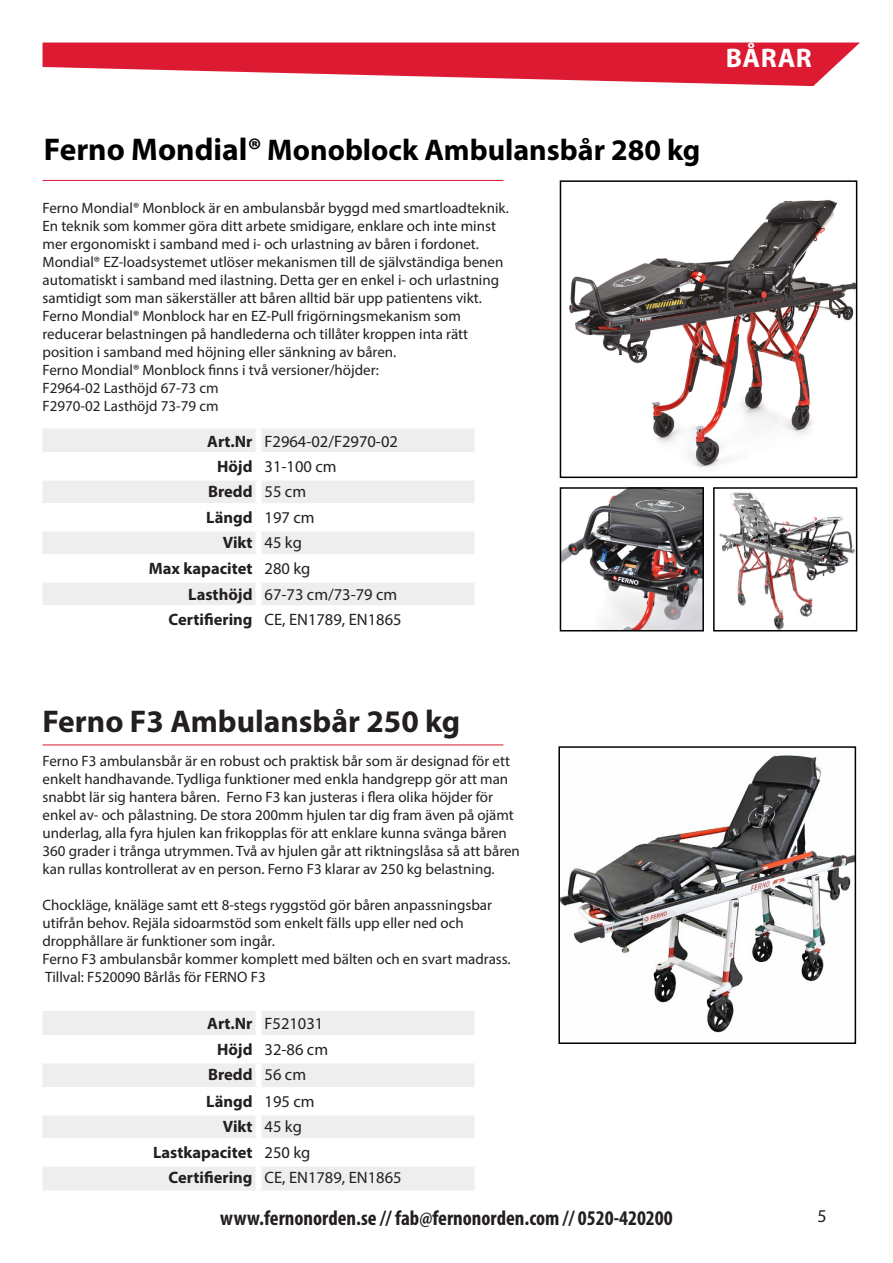
<style>
.page{position:relative;width:893px;height:1263px;background:#fff}
.page>*{position:absolute;margin:0;border:0;box-sizing:border-box;transform-origin:0 0}
.t1{font:700 31.5px "Myriad Pro";color:#231f20}
.t2{font:700 30px "Myriad Pro";color:#000}
.t3{font:700 27px "Myriad Pro";letter-spacing:.02em;color:#fff}
.t4{font:700 condensed 21px "Myriad Pro";color:#231f20}
.t5{font:18px "Myriad Pro";color:#231f20}
.t6{font:16.5px "Myriad Pro";color:#231f20}
.t7{font:700 16.5px "Myriad Pro";color:#231f20}
.t8{font:15px/18px "Myriad Pro";color:#231f20}
.s1{font-size:31.5px}
</style>
<div class="page">
<svg style="left:43px;top:43px;width:817px;height:43px"></svg>
<hr style="left:43px;top:180px;width:460px;height:1px;background:#dc1a32">
<img style="left:569px;top:200px;width:285px;height:268px">
<div style="left:560px;top:180px;width:297px;height:298px;border:2px solid #000"></div>
<img style="left:563px;top:490px;width:138px;height:138px">
<div style="left:560px;top:487px;width:144px;height:144px;border:2px solid #000"></div>
<img style="left:719px;top:492px;width:135px;height:136px">
<div style="left:713px;top:487px;width:144px;height:144px;border:2px solid #000"></div>
<hr style="left:43px;top:744px;width:460px;height:1px;background:#dc1a32">
<img style="left:561px;top:755px;width:292px;height:278px">
<div style="left:558px;top:746px;width:298px;height:298px;border:2px solid #000"></div>
<svg style="left:43px;top:428px;width:431px;height:177px;fill:#eeeeef"></svg>
<div style="left:256px;top:428px;width:6px;height:24px;background:#fff"></div>
<div style="left:256px;top:455px;width:6px;height:23px;background:#fff"></div>
<div style="left:256px;top:481px;width:6px;height:22px;background:#fff"></div>
<div style="left:256px;top:506px;width:6px;height:23px;background:#fff"></div>
<div style="left:256px;top:532px;width:6px;height:22px;background:#fff"></div>
<div style="left:256px;top:557px;width:6px;height:23px;background:#fff"></div>
<div style="left:256px;top:583px;width:6px;height:22px;background:#fff"></div>
<hr style="left:43px;top:452px;width:216px;height:3px;background:#fff">
<hr style="left:259px;top:452px;width:216px;height:3px;background:#fff">
<hr style="left:43px;top:478px;width:216px;height:3px;background:#fff">
<hr style="left:259px;top:478px;width:216px;height:3px;background:#fff">
<hr style="left:43px;top:503px;width:216px;height:3px;background:#fff">
<hr style="left:259px;top:503px;width:216px;height:3px;background:#fff">
<hr style="left:43px;top:529px;width:216px;height:3px;background:#fff">
<hr style="left:259px;top:529px;width:216px;height:3px;background:#fff">
<hr style="left:43px;top:554px;width:216px;height:3px;background:#fff">
<hr style="left:259px;top:554px;width:216px;height:3px;background:#fff">
<hr style="left:43px;top:580px;width:216px;height:3px;background:#fff">
<hr style="left:259px;top:580px;width:216px;height:3px;background:#fff">
<svg style="left:43px;top:1011px;width:431px;height:179px;fill:#eeeeef"></svg>
<div style="left:256px;top:1011px;width:6px;height:24px;background:#fff"></div>
<div style="left:256px;top:1038px;width:6px;height:22px;background:#fff"></div>
<div style="left:256px;top:1063px;width:6px;height:24px;background:#fff"></div>
<div style="left:256px;top:1090px;width:6px;height:22px;background:#fff"></div>
<div style="left:256px;top:1115px;width:6px;height:23px;background:#fff"></div>
<div style="left:256px;top:1141px;width:6px;height:22px;background:#fff"></div>
<div style="left:256px;top:1166px;width:6px;height:24px;background:#fff"></div>
<hr style="left:43px;top:1035px;width:216px;height:3px;background:#fff">
<hr style="left:259px;top:1035px;width:216px;height:3px;background:#fff">
<hr style="left:43px;top:1060px;width:216px;height:3px;background:#fff">
<hr style="left:259px;top:1060px;width:216px;height:3px;background:#fff">
<hr style="left:43px;top:1087px;width:216px;height:3px;background:#fff">
<hr style="left:259px;top:1087px;width:216px;height:3px;background:#fff">
<hr style="left:43px;top:1112px;width:216px;height:3px;background:#fff">
<hr style="left:259px;top:1112px;width:216px;height:3px;background:#fff">
<hr style="left:43px;top:1138px;width:216px;height:3px;background:#fff">
<hr style="left:259px;top:1138px;width:216px;height:3px;background:#fff">
<hr style="left:43px;top:1163px;width:216px;height:3px;background:#fff">
<hr style="left:259px;top:1163px;width:216px;height:3px;background:#fff">
<p class="t2" style="left:44px;top:130px;width:658px"><span class="s1">Ferno Mondial®</span> Monoblock Ambulansbår 280 kg</p>
<p class="t8" style="left:43px;top:199px;width:468px">Ferno Mondial® Monblock är en ambulansbår byggd med smartloadteknik.<br>En teknik som kommer göra ditt arbete smidigare, enklare och inte minst mer ergonomiskt i samband med i- och urlastning av båren i fordonet.<br>Mondial® EZ-loadsystemet utlöser mekanismen till de självständiga benen automatiskt i samband med ilastning. Detta ger en enkel i- och urlastning samtidigt som man säkerställer att båren alltid bär upp patientens vikt.</p>
<p class="t8" style="left:43px;top:307px;width:420px">Ferno Mondial® Monblock har en EZ-Pull frigörningsmekanism som</p>
<p class="t8" style="left:43px;top:325px;width:427px">reducerar belastningen på handlederna och tillåter kroppen inta rätt</p>
<p class="t8" style="left:43px;top:343px;width:355px">position i samband med höjning eller sänkning av båren.</p>
<p class="t8" style="left:43px;top:361px;width:338px">Ferno Mondial® Monblock finns i två versioner/höjder:</p>
<p class="t8" style="left:43px;top:379px;width:178px">F2964-02 Lasthöjd 67-73 cm</p>
<p class="t8" style="left:43px;top:397px;width:178px">F2970-02 Lasthöjd 73-79 cm</p>
<p class="t7" style="left:207px;top:430px;width:47px">Art.Nr</p>
<p class="t6" style="left:265px;top:431px;width:135px">F2964-02/F2970-02</p>
<p class="t7" style="left:217px;top:456px;width:37px">Höjd</p>
<p class="t6" style="left:265px;top:456px;width:74px">31-100 cm</p>
<p class="t7" style="left:208px;top:481px;width:46px">Bredd</p>
<p class="t6" style="left:265px;top:482px;width:43px">55 cm</p>
<p class="t7" style="left:206px;top:507px;width:48px">Längd</p>
<p class="t6" style="left:265px;top:507px;width:52px">197 cm</p>
<p class="t7" style="left:223px;top:532px;width:31px">Vikt</p>
<p class="t6" style="left:265px;top:533px;width:39px">45 kg</p>
<p class="t7" style="left:149px;top:558px;width:105px">Max kapacitet</p>
<p class="t6" style="left:265px;top:558px;width:47px">280 kg</p>
<p class="t7" style="left:188px;top:583px;width:66px">Lasthöjd</p>
<p class="t6" style="left:265px;top:584px;width:134px">67-73 cm/73-79 cm</p>
<p class="t7" style="left:169px;top:609px;width:85px">Certifiering</p>
<p class="t6" style="left:265px;top:609px;width:139px">CE, EN1789, EN1865</p>
<p class="t3" style="left:726px;top:40px;width:88px">BÅRAR</p>
<p class="t1" style="left:43px;top:701px;width:419px">Ferno F3 Ambulansbår 250 kg</p>
<p class="t8" style="left:43px;top:751px;width:479px">Ferno F3 ambulansbår är en robust och praktisk bår som är designad för ett enkelt handhavande. Tydliga funktioner med enkla handgrepp gör att man snabbt lär sig hantera båren. Ferno F3 kan justeras i flera olika höjder för enkel av- och pålastning. De stora 200mm hjulen tar dig fram även på ojämt underlag, alla fyra hjulen kan frikopplas för att enklare kunna svänga båren 360 grader i trånga utrymmen. Två av hjulen går att riktningslåsa så att båren kan rullas kontrollerat av en person. Ferno F3 klarar av 250 kg belastning.</p>
<p class="t8" style="left:43px;top:895px;width:451px">Chockläge, knäläge samt ett 8-stegs ryggstöd gör båren anpassningsbar utifrån behov. Rejäla sidoarmstöd som enkelt fälls upp eller ned och</p>
<p class="t8" style="left:43px;top:931px;width:234px">dropphållare är funktioner som ingår.</p>
<p class="t8" style="left:43px;top:949px;width:470px">Ferno F3 ambulansbår kommer komplett med bälten och en svart madrass.</p>
<p class="t8" style="left:45px;top:967px;width:222px">Tillval: F520090 Bårlås för FERNO F3</p>
<p class="t7" style="left:207px;top:1013px;width:47px">Art.Nr</p>
<p class="t6" style="left:265px;top:1013px;width:60px">F521031</p>
<p class="t7" style="left:217px;top:1038px;width:37px">Höjd</p>
<p class="t6" style="left:265px;top:1039px;width:65px">32-86 cm</p>
<p class="t7" style="left:208px;top:1064px;width:46px">Bredd</p>
<p class="t6" style="left:265px;top:1064px;width:43px">56 cm</p>
<p class="t7" style="left:206px;top:1090px;width:48px">Längd</p>
<p class="t6" style="left:265px;top:1091px;width:52px">195 cm</p>
<p class="t7" style="left:223px;top:1116px;width:31px">Vikt</p>
<p class="t6" style="left:265px;top:1117px;width:39px">45 kg</p>
<p class="t7" style="left:153px;top:1141px;width:101px">Lastkapacitet</p>
<p class="t6" style="left:265px;top:1142px;width:47px">250 kg</p>
<p class="t7" style="left:169px;top:1167px;width:85px">Certifiering</p>
<p class="t6" style="left:265px;top:1168px;width:139px">CE, EN1789, EN1865</p>
<h3 class="t4" style="left:220px;top:1204px;width:454px">www.fernonorden.se // fab@fernonorden.com // 0520-420200</h3>
<p class="t5" style="left:817px;top:1205px;width:11px">5</p>
</div>
